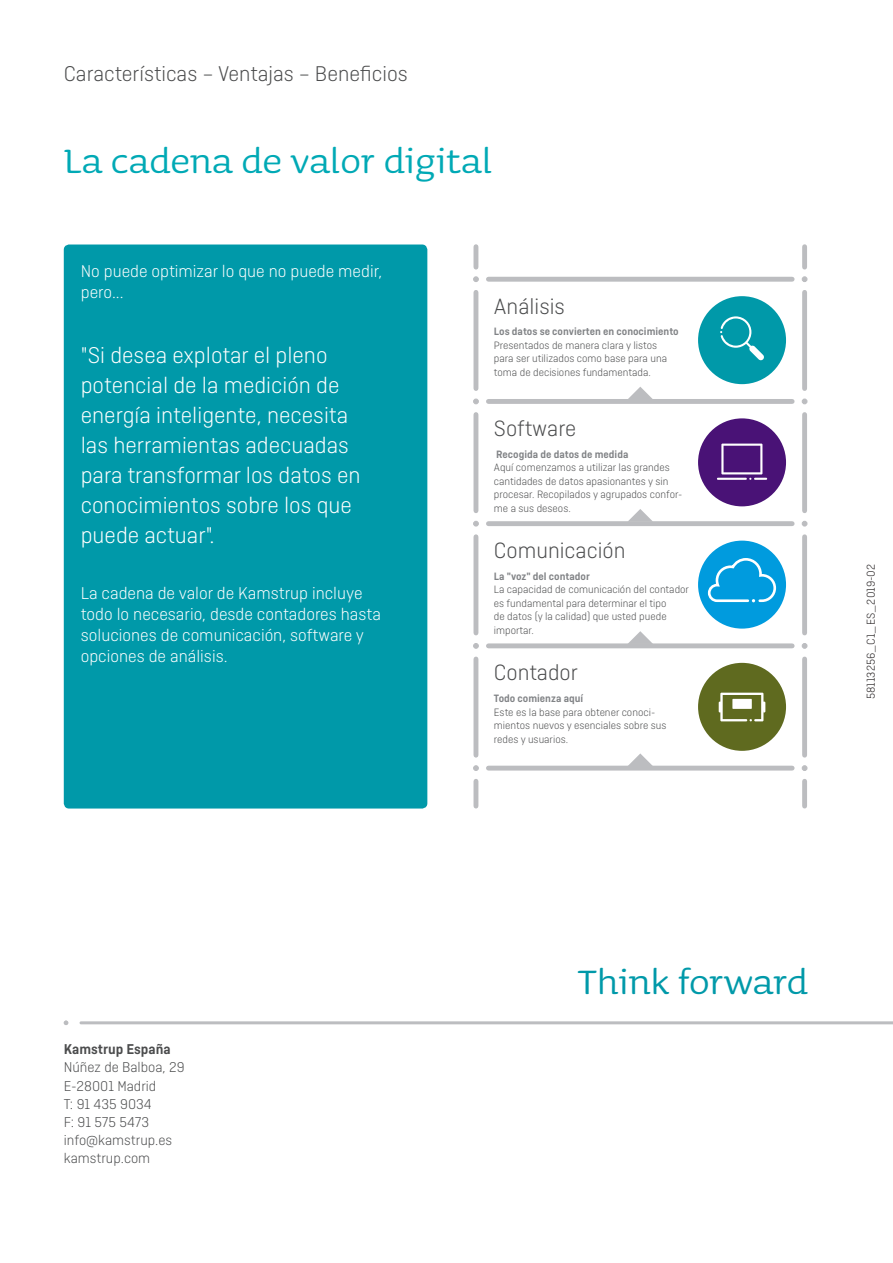
<style>
.page{position:relative;width:893px;height:1263px;background:#fff}
.page>*{position:absolute;margin:0;border:0;box-sizing:border-box;transform-origin:0 0}
.t1{font:45px "Sauna Pro";color:#00a9b5}
.t2{font:45px "Sauna Pro";color:#0099a9}
.t3{font:300 24px/30px "Ciutadella";color:#fff}
.t4{font:300 23.4px "Ciutadella";color:#4b4c4d}
.t5{font:300 22.5px "Ciutadella";color:#4b4c4d}
.t6{font:300 18px/21px "Ciutadella";color:#fff}
.t7{font:300 15px/18px "Ciutadella";color:#4b4c4d}
.t8{font:600 15px "Ciutadella";color:#4b4c4d}
.t9{font:300 12px "Ciutadella";color:#231f20}
.t10{font:300 11.25px/13.5px "Ciutadella";color:#4b4c4d}
.t11{font:600 11.25px "Ciutadella";color:#818386}
</style>
<div class="page">
<svg style="left:64px;top:1020px;width:829px;height:5px"></svg>
<div style="left:698px;top:296px;width:88px;height:88px;background:#0099a9;border-radius:50%"></div>
<svg style="left:720px;top:316px;width:44px;height:44px"></svg>
<div style="left:698px;top:418px;width:88px;height:88px;background:#491276;border-radius:50%"></div>
<hr style="left:717px;top:478px;width:30px;height:2px;background:#fff">
<svg style="left:721px;top:444px;width:46px;height:36px"></svg>
<div style="left:698px;top:663px;width:88px;height:88px;background:#5f6a1f;border-radius:50%"></div>
<svg style="left:719px;top:693px;width:46px;height:28px"></svg>
<div style="left:732px;top:699px;width:20px;height:10px;background:#fff"></div>
<div style="left:698px;top:541px;width:88px;height:88px;background:#009bde;border-radius:50%"></div>
<svg style="left:707px;top:557px;width:70px;height:46px"></svg>
<div style="left:802px;top:247px;width:5px;height:20px;background:#bcbdc0"></div>
<div style="left:473px;top:247px;width:5px;height:20px;background:#bcbdc0"></div>
<div style="left:802px;top:292px;width:5px;height:96px;background:#bcbdc0"></div>
<div style="left:802px;top:415px;width:5px;height:96px;background:#bcbdc0"></div>
<div style="left:802px;top:537px;width:5px;height:96px;background:#bcbdc0"></div>
<div style="left:802px;top:659px;width:5px;height:96px;background:#bcbdc0"></div>
<div style="left:802px;top:781px;width:5px;height:25px;background:#bcbdc0"></div>
<div style="left:473px;top:292px;width:5px;height:96px;background:#bcbdc0"></div>
<div style="left:473px;top:415px;width:5px;height:96px;background:#bcbdc0"></div>
<div style="left:473px;top:537px;width:5px;height:96px;background:#bcbdc0"></div>
<div style="left:473px;top:659px;width:5px;height:96px;background:#bcbdc0"></div>
<div style="left:473px;top:781px;width:5px;height:25px;background:#bcbdc0"></div>
<div style="left:488px;top:277px;width:304px;height:5px;background:#bcbdc0"></div>
<div style="left:488px;top:399px;width:304px;height:5px;background:#bcbdc0"></div>
<div style="left:488px;top:521px;width:304px;height:5px;background:#bcbdc0"></div>
<div style="left:488px;top:643px;width:304px;height:5px;background:#bcbdc0"></div>
<hr style="left:488px;top:766px;width:304px;height:4px;background:#bcbdc0">
<svg style="left:802px;top:521px;width:5px;height:6px"></svg>
<svg style="left:802px;top:276px;width:5px;height:6px"></svg>
<svg style="left:802px;top:398px;width:5px;height:6px"></svg>
<svg style="left:802px;top:643px;width:5px;height:6px"></svg>
<svg style="left:802px;top:765px;width:5px;height:6px"></svg>
<svg style="left:473px;top:276px;width:6px;height:6px"></svg>
<svg style="left:473px;top:398px;width:6px;height:6px"></svg>
<svg style="left:473px;top:521px;width:6px;height:6px"></svg>
<svg style="left:473px;top:643px;width:6px;height:6px"></svg>
<svg style="left:473px;top:765px;width:6px;height:6px"></svg>
<svg style="left:628px;top:387px;width:25px;height:12px"></svg>
<svg style="left:627px;top:509px;width:25px;height:13px"></svg>
<svg style="left:627px;top:631px;width:26px;height:13px"></svg>
<svg style="left:627px;top:753px;width:26px;height:13px"></svg>
<div style="left:64px;top:244px;width:363px;height:564px;background:#0099a9;border-radius:5px"></div>
<h3 class="t5" style="left:64px;top:61px;width:346px">Características – Ventajas – Beneficios</h3>
<h1 class="t1" style="left:64px;top:136px;width:430px">La cadena de valor digital</h1>
<h3 class="t6" style="left:81px;top:260px;width:303px">No puede optimizar lo que no puede medir, pero...</h3>
<h2 class="t3" style="left:81px;top:340px;width:281px">"Si desea explotar el pleno potencial de la medición de energía inteligente, necesita las herramientas adecuadas para transformar los datos en conocimientos sobre los que puede actuar".</h2>
<h3 class="t6" style="left:81px;top:582px;width:302px">La cadena de valor de Kamstrup incluye todo lo necesario, desde contadores hasta soluciones de comunicación, software y opciones de análisis.</h3>
<h3 class="t4" style="left:494px;top:293px;width:73px">Análisis</h3>
<p class="t11" style="left:494px;top:325px;width:186px">Los datos se convierten en conocimiento</p>
<p class="t10" style="left:494px;top:338px;width:175px">Presentados de manera clara y listos para ser utilizados como base para una toma de decisiones fundamentada.</p>
<h3 class="t4" style="left:494px;top:416px;width:84px">Software</h3>
<p class="t11" style="left:496px;top:448px;width:134px">Recogida de datos de medida</p>
<p class="t10" style="left:494px;top:461px;width:190px">Aquí comenzamos a utilizar las grandes cantidades de datos apasionantes y sin procesar. Recopilados y agrupados confor&shy;me a sus deseos.</p>
<h3 class="t4" style="left:494px;top:538px;width:133px">Comunicación</h3>
<p class="t11" style="left:494px;top:570px;width:97px">La "voz" del contador</p>
<p class="t10" style="left:494px;top:583px;width:197px">La capacidad de comunicación del contador es fundamental para determinar el tipo<br>de datos (y la calidad) que usted puede importar.</p>
<h3 class="t4" style="left:494px;top:660px;width:85px">Contador</h3>
<p class="t11" style="left:494px;top:692px;width:91px">Todo comienza aquí</p>
<p class="t10" style="left:494px;top:705px;width:174px">Este es la base para obtener conoci&shy;mientos nuevos y esenciales sobre sus redes y usuarios.</p>
<p class="t9" style="left:864px;top:699px;width:137px;rotate:-90deg">58113256_C1_ES_2019-02</p>
<h3 class="t8" style="left:64px;top:1041px;width:108px">Kamstrup España</h3>
<h3 class="t7" style="left:64px;top:1058px;width:122px">Núñez de Balboa, 29<br>E-28001 Madrid<br>T: 91 435 9034<br>F: 91 575 5473 info@kamstrup.es kamstrup.com</h3>
<h1 class="t2" style="left:577px;top:957px;width:232px">Think forward</h1>
</div>
